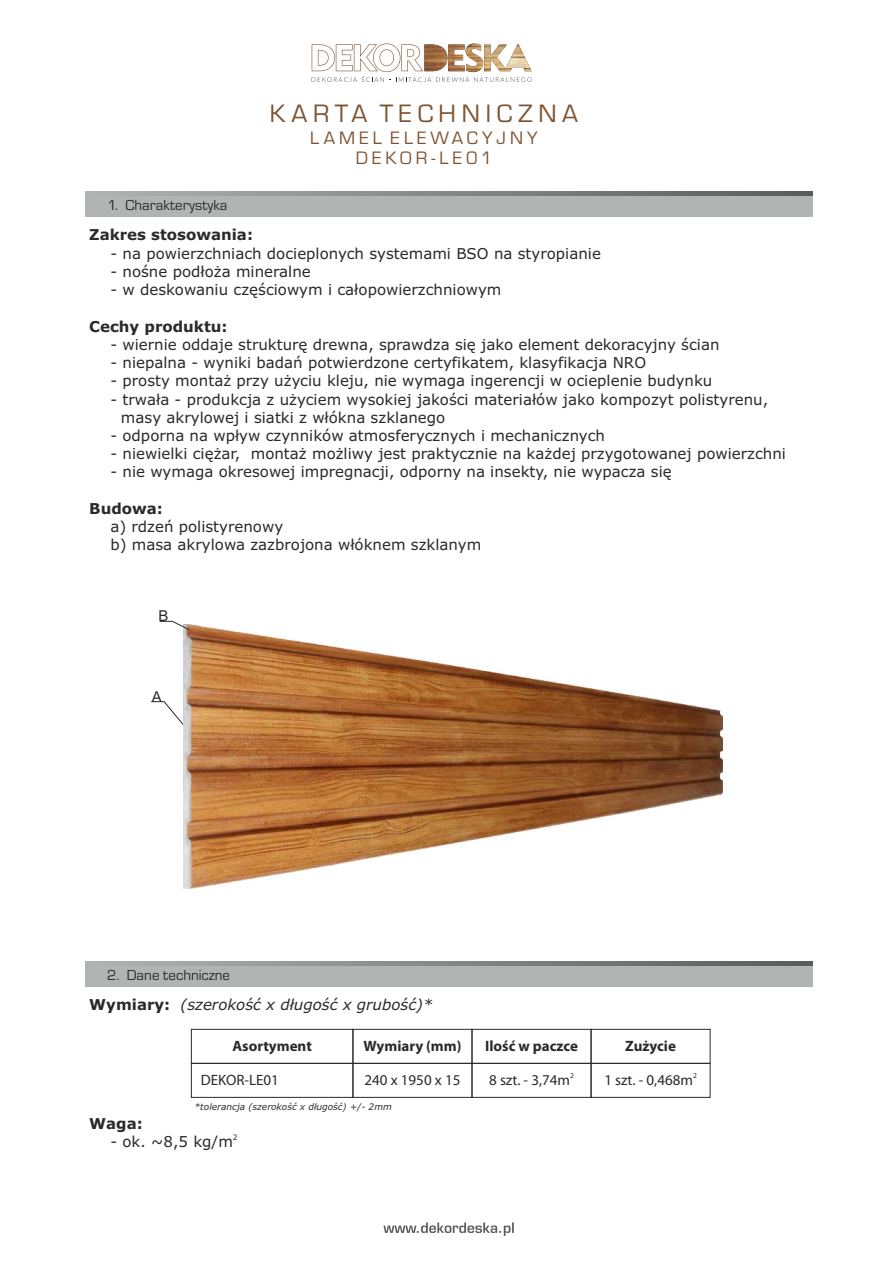
<style>
.page{position:relative;width:893px;height:1263px;background:#fff}
.page>*{position:absolute;margin:0;border:0;box-sizing:border-box;transform-origin:0 0}
.t1{font:26.1px "Eurostar";letter-spacing:.22em;color:#805330}
.t2{font:18.6px/20.1px "Eurostar";letter-spacing:.22em;color:#805330;text-align:center}
.t3{font:15px/18.3px "Verdana";color:#2b2a29}
.t4{font:15px "Myriad Pro";color:#2b2a29}
.t5{font:700 15px "Verdana";color:#2b2a29}
.t6{font:700 15px "Myriad Pro";color:#2b2a29}
.t7{font:italic 15px "Verdana";color:#2b2a29}
.t8{font:15px "Eurostar";color:#2b2a29}
.t9{font:15px "Arial";color:#2b2a29}
.t10{font:italic 9px "Verdana";color:#2b2a29}
.t11{font:7.5px "Myriad Pro";color:#2b2a29}
.t12{font:7.5px "Verdana";color:#2b2a29}
.s1{font-weight:700;font-style:normal}
</style>
<div class="page">
<div style="left:85px;top:191px;width:727px;height:26px;background:#b2b3b3"></div>
<div style="left:191px;top:1029px;width:162px;height:35px;border:1px solid #2b2a29"></div>
<div style="left:352px;top:1029px;width:120px;height:35px;border:1px solid #2b2a29"></div>
<div style="left:472px;top:1029px;width:119px;height:35px;border:1px solid #2b2a29"></div>
<div style="left:191px;top:1063px;width:162px;height:35px;border:1px solid #2b2a29"></div>
<div style="left:352px;top:1063px;width:120px;height:35px;border:1px solid #2b2a29"></div>
<div style="left:472px;top:1063px;width:119px;height:35px;border:1px solid #2b2a29"></div>
<div style="left:591px;top:1029px;width:120px;height:35px;border:1px solid #2b2a29"></div>
<div style="left:591px;top:1063px;width:120px;height:35px;border:1px solid #2b2a29"></div>
<svg style="left:168px;top:191px;width:644px;height:5px;background:#818181"></svg>
<div style="left:85px;top:961px;width:727px;height:26px;background:#b2b3b3"></div>
<svg style="left:168px;top:961px;width:644px;height:4px;background:#818181"></svg>
<svg style="left:383px;top:1222px;width:131px;height:14px"></svg>
<svg style="left:151px;top:701px;width:32px;height:24px"></svg>
<svg style="left:312px;top:44px;width:219px;height:38px"></svg>
<img style="left:183px;top:624px;width:539px;height:265px">
<svg style="left:159px;top:621px;width:31px;height:9px"></svg>
<p class="t8" style="left:107px;top:198px;width:122px">1. Charakterystyka</p>
<p class="t5" style="left:89px;top:229px;width:165px">Zakres stosowania:</p>
<h1 class="t1" style="left:270px;top:102px;width:310px">KARTA TECHNICZNA</h1>
<p class="t2" style="left:310px;top:129px;width:229px">LAMEL ELEWACYJNY<br>DEKOR-LE01</p>
<p class="t3" style="left:110px;top:245px;width:492px">- na powierzchniach docieplonych systemami BSO na styropianie</p>
<p class="t3" style="left:110px;top:264px;width:202px">- nośne podłoża mineralne</p>
<p class="t3" style="left:110px;top:282px;width:393px">- w deskowaniu częściowym i całopowierzchniowym</p>
<p class="t3" style="left:110px;top:336px;width:611px">- wiernie oddaje strukturę drewna, sprawdza się jako element dekoracyjny ścian</p>
<p class="t3" style="left:110px;top:373px;width:603px">- prosty montaż przy użyciu kleju, nie wymaga ingerencji w ocieplenie budynku</p>
<p class="t5" style="left:89px;top:320px;width:140px">Cechy produktu:</p>
<p class="t3" style="left:110px;top:355px;width:537px">- niepalna - wyniki badań potwierdzone certyfikatem, klasyfikacja NRO</p>
<p class="t3" style="left:121px;top:391px;width:649px;text-indent:-10px">- trwała - produkcja z użyciem wysokiej jakości materiałów jako kompozyt polistyrenu, masy akrylowej i siatki z włókna szklanego</p>
<p class="t3" style="left:110px;top:428px;width:496px">- odporna na wpływ czynników atmosferycznych i mechanicznych</p>
<p class="t3" style="left:110px;top:446px;width:677px">- niewielki ciężar, montaż możliwy jest praktycznie na każdej przygotowanej powierzchni</p>
<p class="t3" style="left:110px;top:464px;width:563px">- nie wymaga okresowej impregnacji, odporny na insekty, nie wypacza się</p>
<p class="t5" style="left:89px;top:502px;width:75px">Budowa:</p>
<p class="t3" style="left:110px;top:519px;width:174px">a) rdzeń polistyrenowy</p>
<p class="t3" style="left:110px;top:537px;width:372px">b) masa akrylowa zazbrojona włóknem szklanym</p>
<p class="t9" style="left:159px;top:610px;width:12px">B</p>
<p class="t9" style="left:152px;top:691px;width:12px">A</p>
<p class="t8" style="left:107px;top:968px;width:125px">2. Dane techniczne</p>
<p class="t7" style="left:89px;top:999px;width:345px"><span class="s1">Wymiary:</span> (szerokość x długość x grubość)*</p>
<p class="t6" style="left:232px;top:1040px;width:81px">Asortyment</p>
<p class="t6" style="left:363px;top:1040px;width:99px">Wymiary (mm)</p>
<p class="t6" style="left:485px;top:1040px;width:94px">Ilość w paczce</p>
<p class="t4" style="left:201px;top:1074px;width:80px">DEKOR-LE01</p>
<p class="t4" style="left:365px;top:1074px;width:97px">240 x 1950 x 15</p>
<p class="t11" style="left:570px;top:1072px;width:5px">2</p>
<p class="t4" style="left:489px;top:1074px;width:82px">8 szt. - 3,74m</p>
<p class="t5" style="left:89px;top:1118px;width:55px">Waga:</p>
<p class="t10" style="left:195px;top:1103px;width:199px">*tolerancja (szerokość x długość) +/- 2mm</p>
<p class="t12" style="left:233px;top:1134px;width:6px">2</p>
<p class="t3" style="left:110px;top:1134px;width:124px">- ok. ~8,5 kg/m</p>
<p class="t6" style="left:625px;top:1040px;width:52px">Zużycie</p>
<p class="t11" style="left:693px;top:1072px;width:5px">2</p>
<p class="t4" style="left:604px;top:1074px;width:90px">1 szt. - 0,468m</p>
</div>
